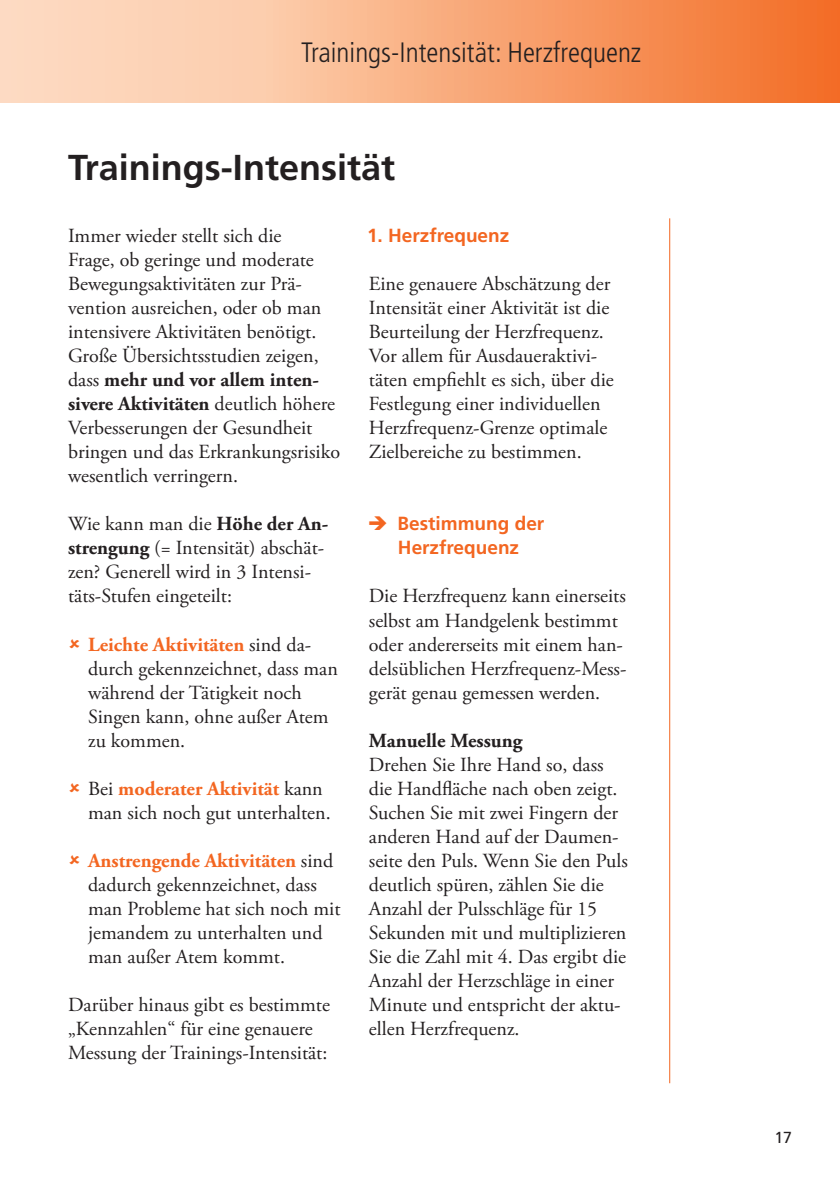
<style>
.page{position:relative;width:840px;height:1191px;background:#fff}
.page>*{position:absolute;margin:0;border:0;box-sizing:border-box;transform-origin:0 0}
.t1{font:700 36px "Frutiger LT Std";color:#231f20}
.t2{font:300 condensed 28px "Frutiger LT Std";color:#231f20}
.t3{font:20px/24px "Adobe Garamond Pro";color:#231f20}
.t4{font:700 20px "Adobe Garamond Pro";color:#231f20}
.t5{font:700 19px/24px "Frutiger LT Std";color:#f36621;text-align:center}
.t6{font:16px "Frutiger LT Std";color:#231f20}
.s1{font-weight:700}
.s2{font-weight:700;color:#f36621}
</style>
<div class="page">
<hr style="left:668px;top:218px;width:1px;height:865px;background:#f36621">
<svg style="left:0;top:0;width:839px;height:102px;background:#f8ad80"></svg>
<h2 class="t2" style="left:301px;top:36px;width:341px">Trainings-Intensität: Herzfrequenz</h2>
<h1 class="t1" style="left:68px;top:146px;width:328px">Trainings-Intensität</h1>
<p class="t3" style="left:68px;top:225px;width:273px">Immer wieder stellt sich die<br>Frage, ob geringe und moderate<br>Bewegungsaktivitäten zur Prä&shy;vention ausreichen, oder ob man intensivere Aktivitäten benötigt.<br>Große Übersichtsstudien zeigen, dass <span class="s1">mehr und vor allem inten&shy;sivere Aktivitäten</span> deutlich höhere<br>Verbesserungen der Gesundheit bringen und das Erkrankungsrisiko wesentlich verringern.</p>
<p class="t3" style="left:68px;top:513px;width:261px">Wie kann man die <span class="s1">Höhe der An&shy;strengung</span> (= Intensität) abschät&shy;zen? Generell wird in 3 Intensi&shy;täts-Stufen eingeteilt:</p>
<p class="t3" style="left:88px;top:633px;width:251px"><span class="s2">Leichte Aktivitäten</span> sind da&shy;durch gekennzeichnet, dass man während der Tätigkeit noch<br>Singen kann, ohne außer Atem zu kommen.</p>
<p class="t3" style="left:88px;top:777px;width:244px">Bei <span class="s2">moderater Aktivität</span> kann man sich noch gut unterhalten.</p>
<p class="t3" style="left:88px;top:849px;width:254px"><span class="s2">Anstrengende Aktivitäten</span> sind dadurch gekennzeichnet, dass man Probleme hat sich noch mit jemandem zu unterhalten und man außer Atem kommt.</p>
<p class="t3" style="left:68px;top:993px;width:263px">Darüber hinaus gibt es bestimmte „Kennzahlen“ für eine genauere<br>Messung der Trainings-Intensität:</p>
<p class="t5" style="left:367px;top:224px;width:144px">1. Herzfrequenz</p>
<p class="t3" style="left:369px;top:273px;width:246px">Eine genauere Abschätzung der<br>Intensität einer Aktivität ist die<br>Beurteilung der Herzfrequenz.<br>Vor allem für Ausdaueraktivi&shy;täten empfiehlt es sich, über die<br>Festlegung einer individuellen<br>Herzfrequenz-Grenze optimale<br>Zielbereiche zu bestimmen.</p>
<p class="t5" style="left:367px;top:512px;width:178px">➔ Bestimmung der<br>Herzfrequenz</p>
<p class="t3" style="left:369px;top:585px;width:259px">Die Herzfrequenz kann einerseits selbst am Handgelenk bestimmt oder andererseits mit einem han&shy;delsüblichen Herzfrequenz-Mess&shy;gerät genau gemessen werden.</p>
<p class="t4" style="left:369px;top:728px;width:155px">Manuelle Messung</p>
<p class="t3" style="left:369px;top:753px;width:260px">Drehen Sie Ihre Hand so, dass die Handfläche nach oben zeigt.<br>Suchen Sie mit zwei Fingern der anderen Hand auf der Daumen&shy;seite den Puls. Wenn Sie den Puls deutlich spüren, zählen Sie die<br>Anzahl der Pulsschläge für 15<br>Sekunden mit und multiplizieren<br>Sie die Zahl mit 4. Das ergibt die<br>Anzahl der Herzschläge in einer<br>Minute und entspricht der aktu&shy;ellen Herzfrequenz.</p>
<p class="t6" style="left:773px;top:1128px;width:19px">17</p>
</div>
